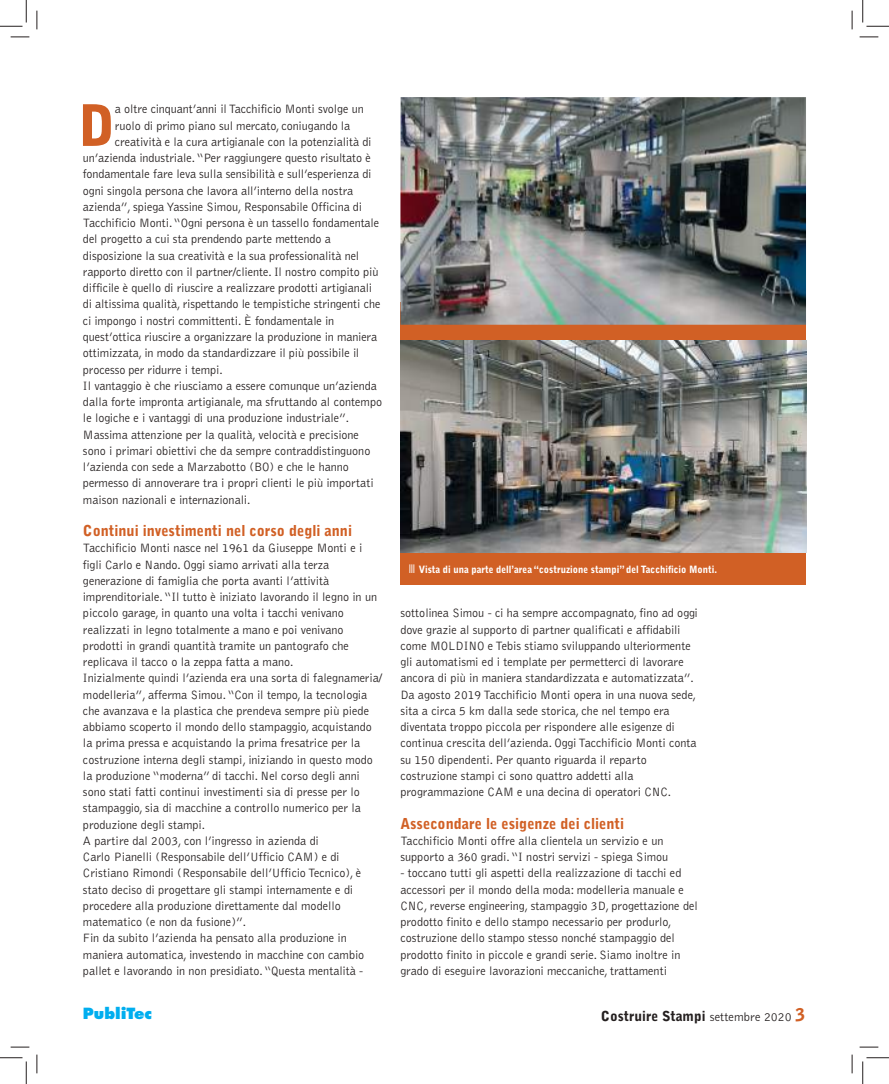
<style>
.page{position:relative;width:889px;height:1084px;background:#fff}
.page>*{position:absolute;margin:0;border:0;box-sizing:border-box;transform-origin:0 0}
.t1{font:900 56.75px "Bell Gothic";color:#d16025}
.t2{font:900 15px "Bell Gothic";color:#d16025}
.t3{font:800 15px "Futura";color:#00aeef}
.t4{font:900 13.75px "Bell Gothic";color:#241f1f}
.t5{font:300 12.5px/16.2px "Bell Gothic";color:#241f1f}
.t6{font:900 10px "Bell Gothic";color:#fff;scale:.95 1}
.s1{font-weight:300;font-size:12.5px}
.s2{font-size:17.5px;color:#d16025}
</style>
<div class="page">
<div style="left:400px;top:303px;width:406px;height:282px;background:#d16025"></div>
<img style="left:400px;top:97px;width:406px;height:228px">
<img style="left:400px;top:341px;width:406px;height:211px">
<svg style="left:11px;top:36px;width:18px;height:2px"></svg>
<svg style="left:859px;top:36px;width:19px;height:2px"></svg>
<svg style="left:11px;top:1046px;width:18px;height:2px"></svg>
<svg style="left:859px;top:1046px;width:19px;height:2px"></svg>
<svg style="left:36px;top:11px;width:2px;height:18px"></svg>
<svg style="left:36px;top:1054px;width:2px;height:19px"></svg>
<svg style="left:851px;top:11px;width:2px;height:18px"></svg>
<svg style="left:851px;top:1054px;width:2px;height:19px"></svg>
<svg style="left:0;top:0;width:27px;height:27px"></svg>
<svg style="left:0;top:1057px;width:27px;height:27px"></svg>
<svg style="left:862px;top:0;width:27px;height:27px"></svg>
<svg style="left:862px;top:1057px;width:27px;height:27px"></svg>
<div style="left:437px;top:1057px;width:14px;height:14px;border:2px solid #fff;border-radius:50%"></div>
<div style="left:13px;top:535px;width:14px;height:14px;border:2px solid #fff;border-radius:50%"></div>
<h1 class="t1" style="left:78px;top:92px;width:38px">D</h1>
<p class="t5" style="left:115px;top:101px;width:250px">a oltre cinquant’anni il Tacchificio Monti svolge un</p>
<p class="t5" style="left:115px;top:118px;width:237px">ruolo di primo piano sul mercato, coniugando la</p>
<p class="t5" style="left:115px;top:134px;width:258px">creatività e la cura artigianale con la potenzialità di</p>
<p class="t5" style="left:83px;top:150px;width:289px">un’azienda industriale. “Per raggiungere questo risultato è</p>
<p class="t5" style="left:83px;top:166px;width:290px">fondamentale fare leva sulla sensibilità e sull’esperienza di</p>
<p class="t5" style="left:83px;top:183px;width:272px">ogni singola persona che lavora all’interno della nostra</p>
<p class="t5" style="left:83px;top:199px;width:281px">azienda”, spiega Yassine Simou, Responsabile Officina di</p>
<p class="t5" style="left:83px;top:215px;width:298px">Tacchificio Monti. “Ogni persona è un tassello fondamentale</p>
<p class="t5" style="left:83px;top:231px;width:249px">del progetto a cui sta prendendo parte mettendo a</p>
<p class="t5" style="left:83px;top:248px;width:278px">disposizione la sua creatività e la sua professionalità nel</p>
<p class="t5" style="left:83px;top:264px;width:297px">rapporto diretto con il partner/cliente. Il nostro compito più</p>
<p class="t5" style="left:83px;top:280px;width:291px">difficile è quello di riuscire a realizzare prodotti artigianali</p>
<p class="t5" style="left:83px;top:296px;width:299px">di altissima qualità, rispettando le tempistiche stringenti che</p>
<p class="t5" style="left:83px;top:313px;width:253px">ci impongo i nostri committenti. È fondamentale in</p>
<p class="t5" style="left:83px;top:329px;width:296px">quest’ottica riuscire a organizzare la produzione in maniera</p>
<p class="t5" style="left:83px;top:345px;width:278px">ottimizzata, in modo da standardizzare il più possibile il</p>
<p class="t5" style="left:83px;top:361px;width:141px">processo per ridurre i tempi.</p>
<p class="t5" style="left:83px;top:378px;width:295px">Il vantaggio è che riusciamo a essere comunque un’azienda</p>
<p class="t5" style="left:83px;top:394px;width:301px">dalla forte impronta artigianale, ma sfruttando al contempo</p>
<p class="t5" style="left:83px;top:410px;width:268px">le logiche e i vantaggi di una produzione industriale”.</p>
<p class="t5" style="left:83px;top:426px;width:277px">Massima attenzione per la qualità, velocità e precisione</p>
<p class="t5" style="left:83px;top:443px;width:289px">sono i primari obiettivi che da sempre contraddistinguono</p>
<p class="t5" style="left:83px;top:459px;width:267px">l’azienda con sede a Marzabotto (BO) e che le hanno</p>
<p class="t5" style="left:83px;top:475px;width:292px">permesso di annoverare tra i propri clienti le più importati</p>
<p class="t5" style="left:83px;top:491px;width:169px">maison nazionali e internazionali.</p>
<p class="t2" style="left:83px;top:522px;width:271px">Continui investimenti nel corso degli anni</p>
<p class="t5" style="left:83px;top:540px;width:301px">Tacchificio Monti nasce nel 1961 da Giuseppe Monti e i figli Carlo e Nando. Oggi siamo arrivati alla terza generazione di famiglia che porta avanti l’attività imprenditoriale. “Il tutto è iniziato lavorando il legno in un piccolo garage, in quanto una volta i tacchi venivano realizzati in legno totalmente a mano e poi venivano prodotti in grandi quantità tramite un pantografo che replicava il tacco o la zeppa fatta a mano.<br>Inizialmente quindi l’azienda era una sorta di falegnameria/ modelleria”, afferma Simou. “Con il tempo, la tecnologia che avanzava e la plastica che prendeva sempre più piede abbiamo scoperto il mondo dello stampaggio, acquistando la prima pressa e acquistando la prima fresatrice per la costruzione interna degli stampi, iniziando in questo modo la produzione “moderna” di tacchi. Nel corso degli anni sono stati fatti continui investimenti sia di presse per lo stampaggio, sia di macchine a controllo numerico per la produzione degli stampi.<br>A partire dal 2003, con l’ingresso in azienda di<br>Carlo Pianelli (Responsabile dell’Ufficio CAM) e di Cristiano Rimondi (Responsabile dell’Ufficio Tecnico), è stato deciso di progettare gli stampi internamente e di procedere alla produzione direttamente dal modello matematico (e non da fusione)”.<br>Fin da subito l’azienda ha pensato alla produzione in maniera automatica, investendo in macchine con cambio pallet e lavorando in non presidiato. “Questa mentalità -</p>
<p class="t6" style="left:419px;top:563px;width:315px">Vista di una parte dell’area “costruzione stampi” del Tacchificio Monti.</p>
<p class="t5" style="left:400px;top:605px;width:299px">sottolinea Simou - ci ha sempre accompagnato, fino ad oggi dove grazie al supporto di partner qualificati e affidabili come MOLDINO e Tebis stiamo sviluppando ulteriormente gli automatismi ed i template per permetterci di lavorare ancora di più in maniera standardizzata e automatizzata”.<br>Da agosto 2019 Tacchificio Monti opera in una nuova sede, sita a circa 5 km dalla sede storica, che nel tempo era diventata troppo piccola per rispondere alle esigenze di continua crescita dell’azienda. Oggi Tacchificio Monti conta su 150 dipendenti. Per quanto riguarda il reparto costruzione stampi ci sono quattro addetti alla programmazione CAM e una decina di operatori CNC.</p>
<p class="t2" style="left:400px;top:814px;width:225px">Assecondare le esigenze dei clienti</p>
<p class="t5" style="left:400px;top:833px;width:269px">Tacchificio Monti offre alla clientela un servizio e un supporto a 360 gradi. “I nostri servizi - spiega Simou</p>
<p class="t5" style="left:400px;top:865px;width:299px">- toccano tutti gli aspetti della realizzazione di tacchi ed accessori per il mondo della moda: modelleria manuale e CNC, reverse engineering, stampaggio 3D, progettazione del prodotto finito e dello stampo necessario per produrlo, costruzione dello stampo stesso nonché stampaggio del prodotto finito in piccole e grandi serie. Siamo inoltre in grado di eseguire lavorazioni meccaniche, trattamenti</p>
<p class="t3" style="left:83px;top:1004px;width:71px">PubliTec</p>
<p class="t4" style="left:601px;top:1007px;width:206px">Costruire Stampi <span class="s1">settembre 2020</span> <span class="s2">3</span></p>
</div>
